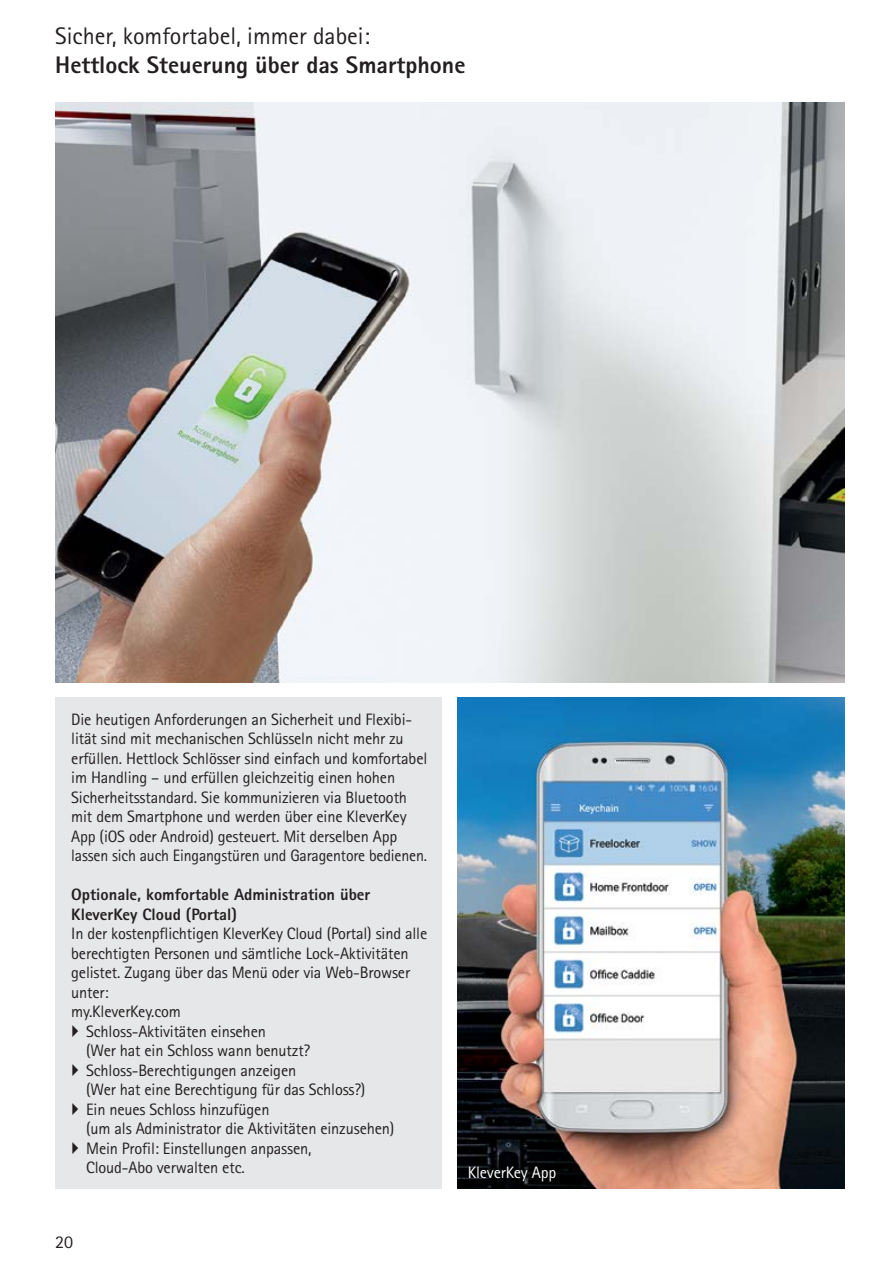
<style>
.page{position:relative;width:893px;height:1263px;background:#fff}
.page>*{position:absolute;margin:0;border:0;box-sizing:border-box;transform-origin:0 0}
.t1{font:800 24px "Rotis Sans Serif Pro Cyr";color:#231f20}
.t2{font:24px "Rotis Sans Serif Pro Cyr";color:#231f20}
.t3{font:18px "Rotis Sans Serif Pro Cyr";color:#231f20}
.t4{font:16.5px/19.5px "Rotis Sans Serif";letter-spacing:-.01em;color:#231f20}
.t5{font:800 16.5px/19.5px "Rotis Sans Serif Pro Cyr";color:#231f20}
.t6{font:16.5px "Rotis Sans Serif";letter-spacing:-.01em;color:#fff}
</style>
<div class="page">
<div style="left:55px;top:697px;width:387px;height:491px;background:#e6e7e8"></div>
<img style="left:457px;top:697px;width:387px;height:491px">
<img style="left:55px;top:102px;width:789px;height:580px">
<h1 class="t2" style="left:55px;top:22px;width:316px">Sicher, komfortabel, immer dabei:</h1>
<h1 class="t1" style="left:55px;top:50px;width:412px">Hettlock Steuerung über das Smartphone</h1>
<p class="t4" style="left:71px;top:709px;width:358px">Die heutigen Anforderungen an Sicherheit und Flexibi&shy;lität sind mit mechanischen Schlüsseln nicht mehr zu erfüllen. Hettlock Schlösser sind einfach und komfortabel im Handling – und erfüllen gleichzeitig einen hohen Sicherheitsstandard. Sie kommunizieren via Bluetooth mit dem Smartphone und werden über eine KleverKey App (iOS oder Android) gesteuert. Mit derselben App lassen sich auch Eingangstüren und Garagentore bedienen.</p>
<p class="t5" style="left:71px;top:885px;width:301px">Optionale, komfortable Administration über<br>KleverKey Cloud (Portal)</p>
<p class="t4" style="left:71px;top:924px;width:358px">In der kostenpflichtigen KleverKey Cloud (Portal) sind alle</p>
<p class="t4" style="left:71px;top:943px;width:339px">berechtigten Personen und sämtliche Lock-Aktivitäten</p>
<p class="t4" style="left:71px;top:963px;width:340px">gelistet. Zugang über das Menü oder via Web-Browser</p>
<p class="t4" style="left:71px;top:982px;width:39px">unter:</p>
<p class="t4" style="left:71px;top:1002px;width:111px">my.KleverKey.com</p>
<p class="t4" style="left:86px;top:1021px;width:181px">Schloss-Aktivitäten einsehen</p>
<p class="t4" style="left:86px;top:1041px;width:226px">(Wer hat ein Schloss wann benutzt?</p>
<p class="t4" style="left:86px;top:1060px;width:212px">Schloss-Berechtigungen anzeigen</p>
<p class="t4" style="left:86px;top:1080px;width:281px">(Wer hat eine Berechtigung für das Schloss?)</p>
<p class="t4" style="left:86px;top:1099px;width:185px">Ein neues Schloss hinzufügen</p>
<p class="t4" style="left:86px;top:1119px;width:310px">(um als Administrator die Aktivitäten einzusehen)</p>
<p class="t4" style="left:86px;top:1138px;width:227px">Mein Profil: Einstellungen anpassen,</p>
<p class="t4" style="left:86px;top:1158px;width:160px">Cloud-Abo verwalten etc.</p>
<p class="t3" style="left:55px;top:1231px;width:19px">20</p>
<p class="t6" style="left:468px;top:1163px;width:90px">KleverKey App</p>
</div>
